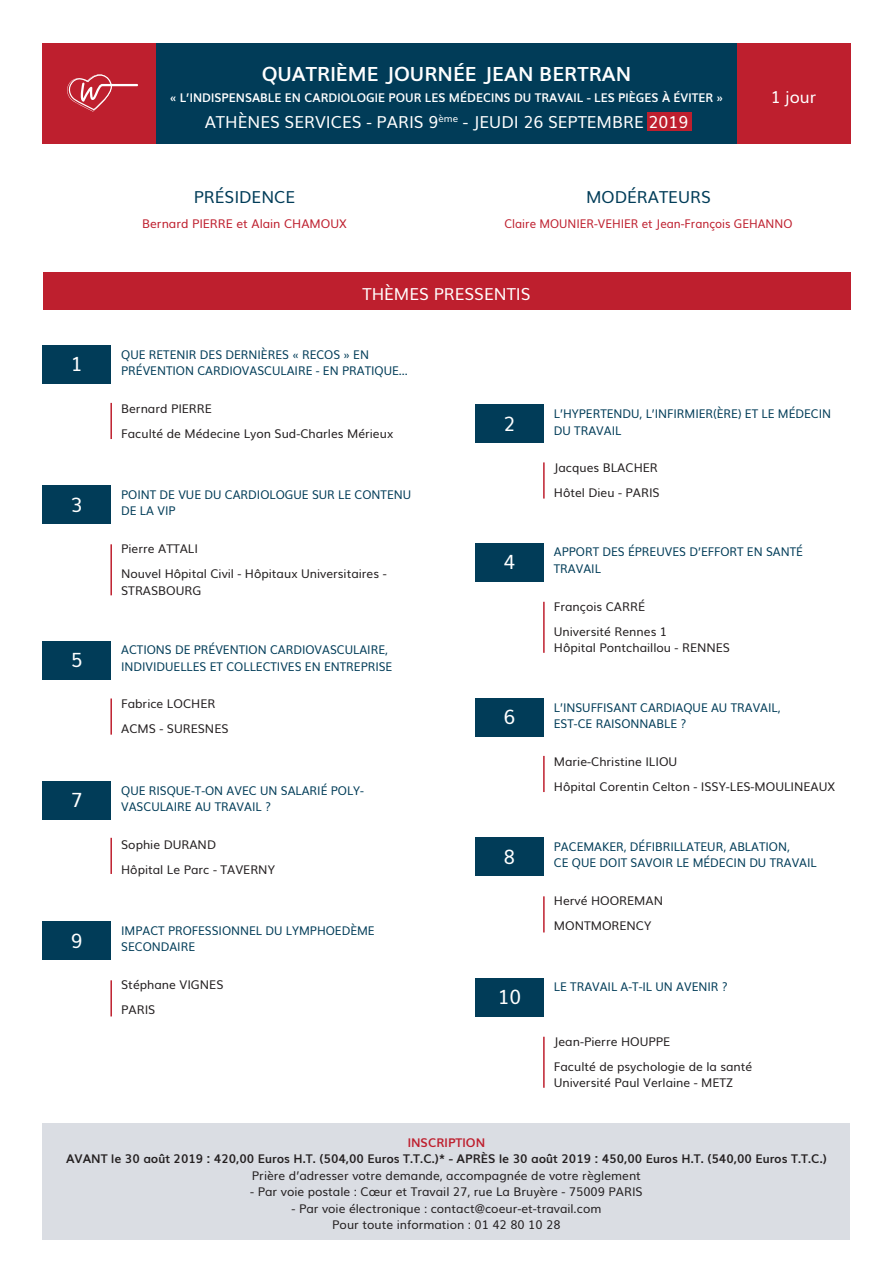
<style>
.page{position:relative;width:893px;height:1263px;background:#fff}
.page>*{position:absolute;margin:0;border:0;box-sizing:border-box;transform-origin:0 0}
.t1{font:19.65px "Muli";color:#fff}
.t2{font:700 19.5px "Muli";color:#fff}
.t3{font:16.5px "Muli";color:#fff}
.t4{font:16.5px "Muli";color:#013c58}
.t5{font:12px/25px "Muli";color:#231f20}
.t6{font:12px/16.5px "Muli";color:#013c58;scale:.96 1}
.t7{font:700 12px "Muli";color:#231f20}
.t8{font:700 12px "Muli";color:#fff;scale:.96 1}
.t9{font:12px "Muli";color:#be1f2e;scale:.95 1}
.t10{font:12px "Muli";color:#be1f2e}
.t11{font:700 12px "Muli";color:#be1f2e}
</style>
<div class="page">
<div style="left:78px;top:43px;width:772px;height:101px;background:#013c58"></div>
<div style="left:43px;top:43px;width:113px;height:101px;background:#be1f2e"></div>
<svg style="left:67px;top:74px;width:71px;height:38px"></svg>
<div style="left:737px;top:43px;width:113px;height:101px;background:#be1f2e"></div>
<div style="left:43px;top:272px;width:807px;height:37px;background:#be1f2e"></div>
<div style="left:43px;top:345px;width:68px;height:38px;background:#013c58"></div>
<hr style="left:110px;top:403px;width:2px;height:36px;background:#be1f2e">
<div style="left:43px;top:486px;width:68px;height:38px;background:#013c58"></div>
<hr style="left:110px;top:544px;width:2px;height:51px;background:#be1f2e">
<div style="left:475px;top:405px;width:69px;height:38px;background:#013c58"></div>
<hr style="left:543px;top:462px;width:2px;height:37px;background:#be1f2e">
<div style="left:475px;top:543px;width:69px;height:38px;background:#013c58"></div>
<hr style="left:543px;top:602px;width:2px;height:51px;background:#be1f2e">
<div style="left:43px;top:641px;width:68px;height:38px;background:#013c58"></div>
<hr style="left:110px;top:698px;width:2px;height:37px;background:#be1f2e">
<div style="left:43px;top:781px;width:68px;height:38px;background:#013c58"></div>
<hr style="left:110px;top:838px;width:2px;height:36px;background:#be1f2e">
<div style="left:475px;top:698px;width:69px;height:38px;background:#013c58"></div>
<hr style="left:543px;top:756px;width:2px;height:36px;background:#be1f2e">
<div style="left:475px;top:838px;width:69px;height:38px;background:#013c58"></div>
<hr style="left:543px;top:896px;width:2px;height:36px;background:#be1f2e">
<div style="left:43px;top:921px;width:68px;height:39px;background:#013c58"></div>
<hr style="left:110px;top:980px;width:2px;height:36px;background:#be1f2e">
<div style="left:475px;top:978px;width:69px;height:38px;background:#013c58"></div>
<hr style="left:543px;top:1037px;width:2px;height:51px;background:#be1f2e">
<div style="left:43px;top:1123px;width:807px;height:116px;background:#dadde3"></div>
<div style="left:647px;top:113px;width:44px;height:18px;background:#be1f2e"></div>
<h2 class="t2" style="left:262px;top:59px;width:371px">QUATRIÈME JOURNÉE JEAN BERTRAN</h2>
<p class="t8" style="left:170px;top:88px;width:578px">« L’INDISPENSABLE EN CARDIOLOGIE POUR LES MÉDECINS DU TRAVAIL - LES PIÈGES À ÉVITER »</p>
<h3 class="t3" style="left:205px;top:108px;width:485px">ATHÈNES SERVICES - PARIS 9<sup>ème</sup> - JEUDI 26 SEPTEMBRE 2019</h3>
<h3 class="t3" style="left:771px;top:83px;width:47px">1 jour</h3>
<h3 class="t4" style="left:194px;top:183px;width:103px">PRÉSIDENCE</h3>
<p class="t10" style="left:142px;top:214px;width:206px">Bernard PIERRE et Alain CHAMOUX</p>
<h3 class="t4" style="left:586px;top:183px;width:126px">MODÉRATEURS</h3>
<p class="t9" style="left:504px;top:214px;width:305px">Claire MOUNIER-VEHIER et Jean-François GEHANNO</p>
<h3 class="t3" style="left:362px;top:281px;width:170px">THÈMES PRESSENTIS</h3>
<h1 class="t1" style="left:71px;top:348px;width:13px">1</h1>
<p class="t6" style="left:121px;top:345px;width:300px">QUE RETENIR DES DERNIÈRES « RECOS » EN<br>PRÉVENTION CARDIOVASCULAIRE - EN PRATIQUE…</p>
<p class="t5" style="left:121px;top:395px;width:274px">Bernard PIERRE<br>Faculté de Médecine Lyon Sud-Charles Mérieux</p>
<h1 class="t1" style="left:504px;top:408px;width:13px">2</h1>
<p class="t6" style="left:554px;top:405px;width:290px">L’HYPERTENDU, L’INFIRMIER(ÈRE) ET LE MÉDECIN<br>DU TRAVAIL</p>
<p class="t5" style="left:554px;top:455px;width:107px">Jacques BLACHER<br>Hôtel Dieu - PARIS</p>
<h1 class="t1" style="left:71px;top:488px;width:13px">3</h1>
<p class="t6" style="left:121px;top:485px;width:304px">POINT DE VUE DU CARDIOLOGUE SUR LE CONTENU<br>DE LA VIP</p>
<p class="t5" style="left:121px;top:535px;width:267px">Pierre ATTALI<br>Nouvel Hôpital Civil - Hôpitaux Universitaires -</p>
<p class="t5" style="left:121px;top:577px;width:82px">STRASBOURG</p>
<h1 class="t1" style="left:504px;top:546px;width:13px">4</h1>
<p class="t6" style="left:554px;top:543px;width:261px">APPORT DES ÉPREUVES D’EFFORT EN SANTÉ<br>TRAVAIL</p>
<p class="t5" style="left:554px;top:593px;width:115px">François CARRÉ<br>Université Rennes 1</p>
<p class="t5" style="left:554px;top:634px;width:178px">Hôpital Pontchaillou - RENNES</p>
<h1 class="t1" style="left:71px;top:644px;width:13px">5</h1>
<p class="t6" style="left:121px;top:641px;width:284px">ACTIONS DE PRÉVENTION CARDIOVASCULAIRE,<br>INDIVIDUELLES ET COLLECTIVES EN ENTREPRISE</p>
<p class="t5" style="left:121px;top:691px;width:109px">Fabrice LOCHER<br>ACMS - SURESNES</p>
<h1 class="t1" style="left:504px;top:701px;width:13px">6</h1>
<p class="t6" style="left:554px;top:698px;width:238px">L’INSUFFISANT CARDIAQUE AU TRAVAIL,<br>EST-CE RAISONNABLE ?</p>
<p class="t5" style="left:554px;top:748px;width:283px">Marie-Christine ILIOU<br>Hôpital Corentin Celton - ISSY-LES-MOULINEAUX</p>
<h1 class="t1" style="left:71px;top:784px;width:13px">7</h1>
<p class="t6" style="left:121px;top:781px;width:255px">QUE RISQUE-T-ON AVEC UN SALARIÉ POLY-<br>VASCULAIRE AU TRAVAIL ?</p>
<p class="t5" style="left:121px;top:831px;width:155px">Sophie DURAND<br>Hôpital Le Parc - TAVERNY</p>
<h1 class="t1" style="left:504px;top:840px;width:13px">8</h1>
<p class="t6" style="left:554px;top:837px;width:275px">PACEMAKER, DÉFIBRILLATEUR, ABLATION,<br>CE QUE DOIT SAVOIR LE MÉDECIN DU TRAVAIL</p>
<p class="t5" style="left:554px;top:887px;width:111px">Hervé HOOREMAN<br>MONTMORENCY</p>
<h1 class="t1" style="left:71px;top:924px;width:13px">9</h1>
<p class="t6" style="left:121px;top:921px;width:266px">IMPACT PROFESSIONNEL DU LYMPHOEDÈME<br>SECONDAIRE</p>
<p class="t5" style="left:121px;top:971px;width:104px">Stéphane VIGNES<br>PARIS</p>
<h1 class="t1" style="left:498px;top:981px;width:25px">10</h1>
<p class="t6" style="left:554px;top:978px;width:183px">LE TRAVAIL A-T-IL UN AVENIR ?</p>
<p class="t5" style="left:554px;top:1028px;width:200px">Jean-Pierre HOUPPE<br>Faculté de psychologie de la santé</p>
<p class="t5" style="left:554px;top:1069px;width:181px">Université Paul Verlaine - METZ</p>
<p class="t11" style="left:408px;top:1133px;width:79px">INSCRIPTION</p>
<p class="t7" style="left:66px;top:1149px;width:762px">AVANT le 30 août 2019 : 420,00 Euros H.T. (504,00 Euros T.T.C.)* - APRÈS le 30 août 2019 : 450,00 Euros H.T. (540,00 Euros T.T.C.)</p>
<p class="t5" style="left:252px;top:1162px;width:391px">Prière d’adresser votre demande, accompagnée de votre règlement</p>
<p class="t5" style="left:250px;top:1178px;width:394px">- Par voie postale : Cœur et Travail 27, rue La Bruyère - 75009 PARIS</p>
<p class="t5" style="left:292px;top:1199px;width:311px;line-height:16.5px;text-align:center">- Par voie électronique : contact@coeur-et-travail.com<br>Pour toute information : 01 42 80 10 28</p>
</div>
